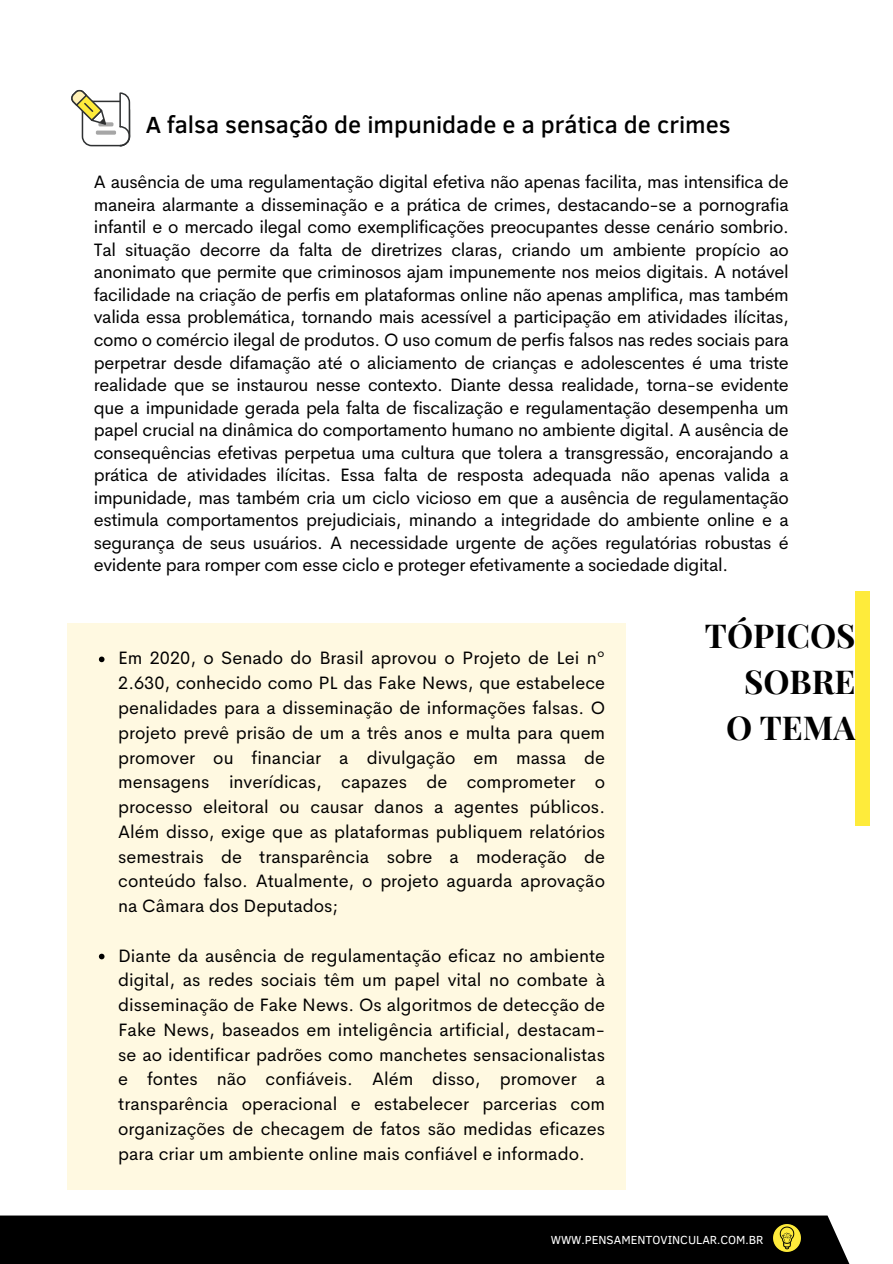
<style>
.page{position:relative;width:893px;height:1264px;background:#fff}
.page>*{position:absolute;margin:0;border:0;box-sizing:border-box;transform-origin:0 0}
.t1{font:700 33px/46.2px "Playfair Display";color:#000;text-align:right}
.t2{font:500 24px "Clear Sans";color:#000}
.t3{font:18px/24.8px "Cerebri Sans";color:#000;text-align:justify}
.t4{font:12px "Clear Sans";color:#fff}
</style>
<div class="page">
<div style="left:82px;top:101px;width:48px;height:45px;border:2px solid #2f3132;border-radius:9px"></div>
<svg style="left:119px;top:92px;width:11px;height:55px"></svg>
<svg style="left:98px;top:122px;width:15px;height:4px"></svg>
<div style="left:96px;top:130px;width:20px;height:5px;background:#a6a6a6;border-radius:2px"></div>
<svg style="left:71px;top:89px;width:36px;height:37px"></svg>
<div style="left:855px;top:591px;width:15px;height:235px;background:#feeb3b"></div>
<div style="left:0;top:1215px;width:849px;height:48px;background:#000"></div>
<div style="left:67px;top:622px;width:558px;height:566px;background:#fff9e1"></div>
<svg style="left:99px;top:656px;width:5px;height:6px"></svg>
<svg style="left:99px;top:953px;width:5px;height:6px"></svg>
<img style="left:773px;top:1224px;width:27px;height:27px">
<h2 class="t2" style="left:146px;top:107px;width:586px">A falsa sensação de impunidade e a prática de crimes</h2>
<p class="t3" style="left:94px;top:171px;width:696px;line-height:22.5px">A ausência de uma regulamentação digital efetiva não apenas facilita, mas intensifica de maneira alarmante a disseminação e a prática de crimes, destacando-se a pornografia infantil e o mercado ilegal como exemplificações preocupantes desse cenário sombrio.<br>Tal situação decorre da falta de diretrizes claras, criando um ambiente propício ao anonimato que permite que criminosos ajam impunemente nos meios digitais. A notável facilidade na criação de perfis em plataformas online não apenas amplifica, mas também valida essa problemática, tornando mais acessível a participação em atividades ilícitas, como o comércio ilegal de produtos. O uso comum de perfis falsos nas redes sociais para perpetrar desde difamação até o aliciamento de crianças e adolescentes é uma triste realidade que se instaurou nesse contexto. Diante dessa realidade, torna-se evidente que a impunidade gerada pela falta de fiscalização e regulamentação desempenha um papel crucial na dinâmica do comportamento humano no ambiente digital. A ausência de consequências efetivas perpetua uma cultura que tolera a transgressão, encorajando a prática de atividades ilícitas. Essa falta de resposta adequada não apenas valida a impunidade, mas também cria um ciclo vicioso em que a ausência de regulamentação estimula comportamentos prejudiciais, minando a integridade do ambiente online e a segurança de seus usuários. A necessidade urgente de ações regulatórias robustas é evidente para romper com esse ciclo e proteger efetivamente a sociedade digital.</p>
<p class="t3" style="left:118px;top:645px;width:488px">Em 2020, o Senado do Brasil aprovou o Projeto de Lei nº 2.630, conhecido como PL das Fake News, que estabelece penalidades para a disseminação de informações falsas. O projeto prevê prisão de um a três anos e multa para quem promover ou financiar a divulgação em massa de mensagens inverídicas, capazes de comprometer o processo eleitoral ou causar danos a agentes públicos.<br>Além disso, exige que as plataformas publiquem relatórios semestrais de transparência sobre a moderação de conteúdo falso. Atualmente, o projeto aguarda aprovação na Câmara dos Deputados;</p>
<p class="t3" style="left:118px;top:942px;width:488px">Diante da ausência de regulamentação eficaz no ambiente digital, as redes sociais têm um papel vital no combate à disseminação de Fake News. Os algoritmos de detecção de Fake News, baseados em inteligência artificial, destacam&shy;se ao identificar padrões como manchetes sensacionalistas e fontes não confiáveis. Além disso, promover a transparência operacional e estabelecer parcerias com organizações de checagem de fatos são medidas eficazes para criar um ambiente online mais confiável e informado.</p>
<p class="t1" style="left:705px;top:611px;width:152px">TÓPICOS<br>SOBRE<br>O TEMA</p>
<p class="t4" style="left:550px;top:1230px;width:214px">WWW.PENSAMENTOVINCULAR.COM.BR</p>
</div>
